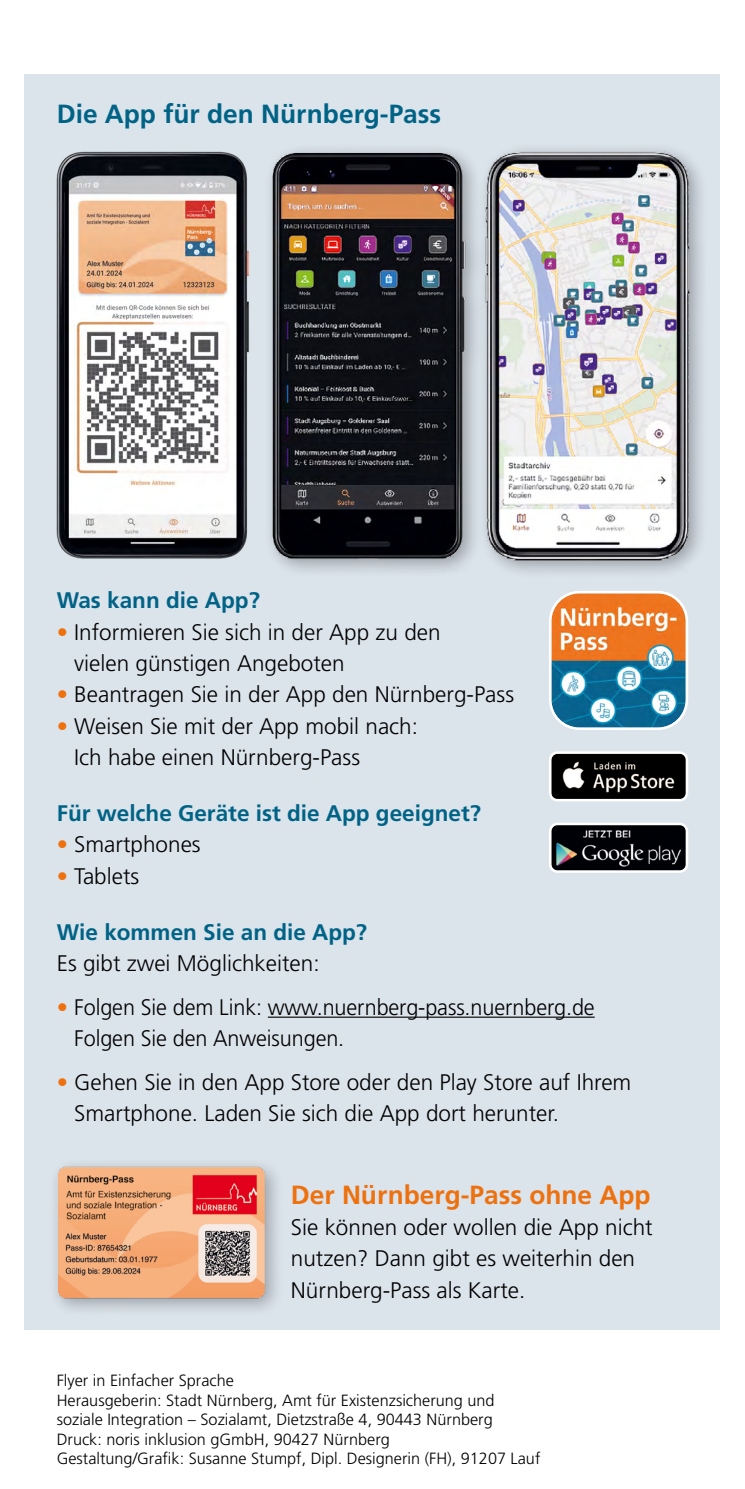
<style>
.page{position:relative;width:745px;height:1489px;background:#fff}
.page>*{position:absolute;margin:0;border:0;box-sizing:border-box;transform-origin:0 0}
.t1{font:700 26.25px "Frutiger";color:#006386}
.t2{font:700 26.25px "Frutiger";color:#ee710e}
.t3{font:300 22.5px/31.2px "Frutiger";color:#000}
.t4{font:300 22.5px/31.2px "Frutiger";color:#000;scale:.96 1}
.t5{font:700 22.5px "Frutiger";color:#006386}
.t6{font:300 16.25px/19.5px "Frutiger";color:#000}
.s1{color:#ee710e}
</style>
<div class="page">
<div style="left:25px;top:74px;width:694px;height:1255px;background:#dbe3eb"></div>
<img style="left:56px;top:151px;width:193px;height:408px">
<img style="left:270px;top:148px;width:431px;height:421px">
<hr style="left:268px;top:1016px;width:326px;height:1px;background:#000">
<img style="left:551px;top:594px;width:134px;height:133px">
<div style="left:548px;top:591px;width:139px;height:139px;border:2px solid #fff;border-radius:29px"></div>
<img style="left:552px;top:826px;width:134px;height:45px">
<div style="left:548px;top:822px;width:139px;height:50px;border:3px solid #fff;border-radius:7px"></div>
<img style="left:552px;top:753px;width:134px;height:47px">
<div style="left:548px;top:751px;width:139px;height:50px;border:3px solid #fff;border-radius:7px"></div>
<div style="left:48px;top:1156px;width:236px;height:161px;background:#d6dee6"></div>
<img style="left:58px;top:1166px;width:216px;height:141px">
<p class="t1" style="left:57px;top:98px;width:386px">Die App für den Nürnberg-Pass</p>
<p class="t5" style="left:57px;top:587px;width:204px">Was kann die App?</p>
<p class="t3" style="left:74px;top:616px;width:367px;text-indent:-18px"><span class="s1">•</span> Informieren Sie sich in der App zu den vielen günstigen Angeboten</p>
<p class="t3" style="left:57px;top:678px;width:458px"><span class="s1">•</span> Beantragen Sie in der App den Nürnberg-Pass</p>
<p class="t3" style="left:74px;top:710px;width:345px;text-indent:-18px"><span class="s1">•</span> Weisen Sie mit der App mobil nach:<br>Ich habe einen Nürnberg-Pass</p>
<p class="t5" style="left:57px;top:800px;width:425px">Für welche Geräte ist die App geeignet?</p>
<p class="t3" style="left:57px;top:828px;width:145px"><span class="s1">•</span> Smartphones</p>
<p class="t3" style="left:57px;top:860px;width:84px"><span class="s1">•</span> Tablets</p>
<p class="t5" style="left:57px;top:918px;width:312px">Wie kommen Sie an die App?</p>
<p class="t3" style="left:57px;top:947px;width:264px">Es gibt zwei Möglichkeiten:</p>
<p class="t4" style="left:74px;top:991px;width:543px;text-indent:-18px"><span class="s1">•</span> Folgen Sie dem Link: www.nuernberg-pass.nuernberg.de<br>Folgen Sie den Anweisungen.</p>
<p class="t3" style="left:74px;top:1066px;width:558px;text-indent:-18px"><span class="s1">•</span> Gehen Sie in den App Store oder den Play Store auf Ihrem<br>Smartphone. Laden Sie sich die App dort herunter.</p>
<p class="t2" style="left:291px;top:1179px;width:361px">Der Nürnberg-Pass ohne App</p>
<p class="t3" style="left:291px;top:1211px;width:363px">Sie können oder wollen die App nicht nutzen? Dann gibt es weiterhin den<br>Nürnberg-Pass als Karte.</p>
<p class="t6" style="left:57px;top:1370px;width:178px">Flyer in Einfacher Sprache</p>
<p class="t6" style="left:57px;top:1389px;width:439px">Herausgeberin: Stadt Nürnberg, Amt für Existenzsicherung und soziale Integration – Sozialamt, Dietzstraße 4, 90443 Nürnberg</p>
<p class="t6" style="left:57px;top:1428px;width:485px">Druck: noris inklusion gGmbH, 90427 Nürnberg<br>Gestaltung/Grafik: Susanne Stumpf, Dipl. Designerin (FH), 91207 Lauf</p>
</div>
